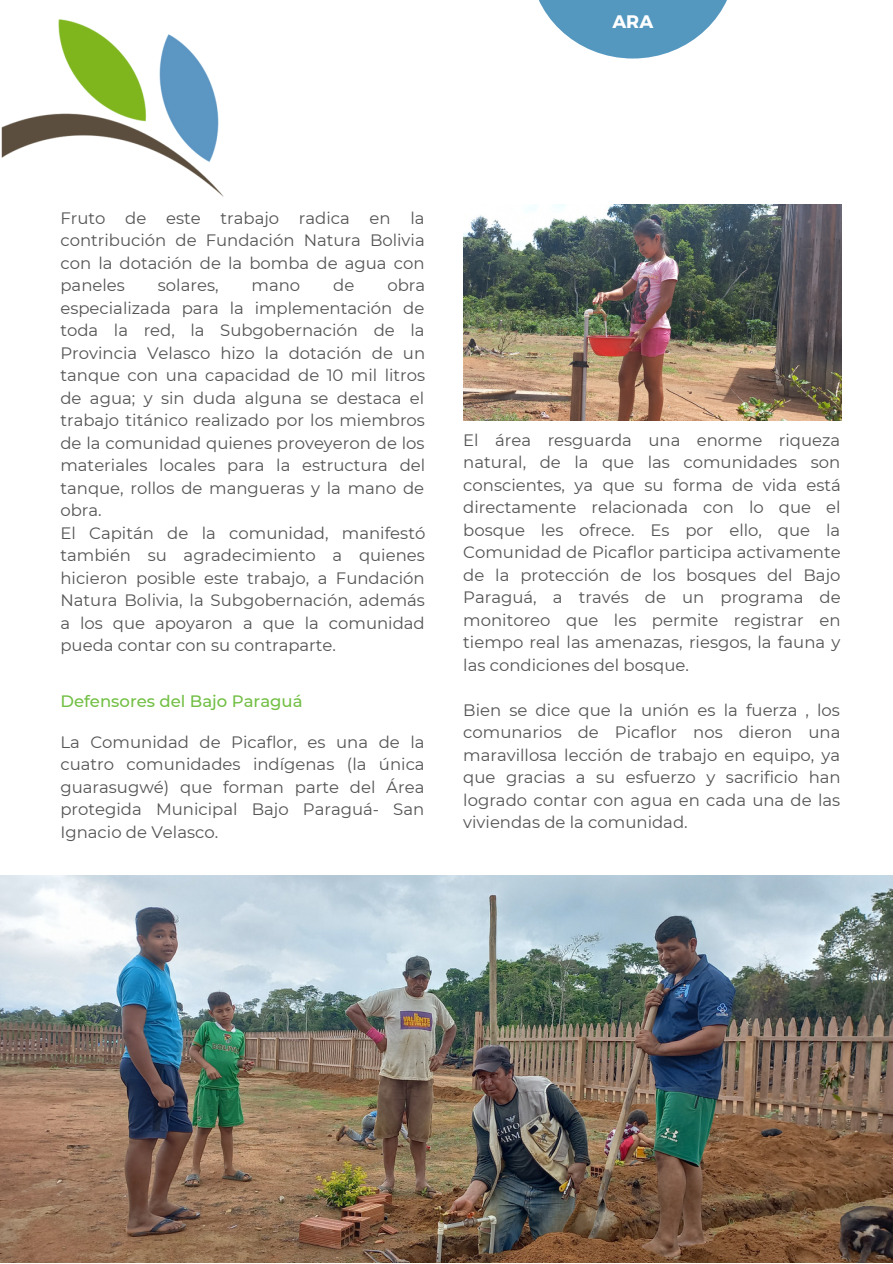
<style>
.page{position:relative;width:893px;height:1264px;background:#fff}
.page>*{position:absolute;margin:0;border:0;box-sizing:border-box;transform-origin:0 0}
.t1{font:700 18.15px "Montserrat";color:#fff}
.t2{font:16.5px/22.5px "Montserrat";color:#545454;text-align:justify}
.t3{font:500 16.5px "Montserrat";color:#72bf44}
</style>
<div class="page">
<img style="left:1px;top:19px;width:223px;height:178px">
<svg style="left:539px;top:0;width:188px;height:58px;fill:#5497bf"></svg>
<img style="left:0;top:875px;width:892px;height:387px">
<img style="left:463px;top:204px;width:378px;height:216px">
<p class="t1" style="left:612px;top:10px;width:43px">ARA</p>
<p class="t2" style="left:60px;top:207px;width:366px">Fruto de este trabajo radica en la contribución de Fundación Natura Bolivia con la dotación de la bomba de agua con paneles</p>
<p class="t2" style="left:60px;top:274px;width:366px;text-align:left;text-indent:327px">obra especializada para la implementación de toda la red, la Subgobernación de la Provincia Velasco hizo la dotación de un tanque con una capacidad de 10 mil litros de agua; y sin duda alguna se destaca el trabajo titánico realizado por los miembros de la comunidad quienes proveyeron de los materiales locales para la estructura del tanque, rollos de mangueras y la mano de obra.<br>El Capitán de la comunidad, manifestó también su agradecimiento a quienes hicieron posible este trabajo, a Fundación Natura Bolivia, la Subgobernación, además a los que apoyaron a que la comunidad pueda contar con su contraparte.</p>
<p class="t2" style="left:158px;top:274px;width:62px">solares,</p>
<p class="t2" style="left:251px;top:274px;width:50px">mano</p>
<p class="t2" style="left:333px;top:274px;width:23px">de</p>
<p class="t3" style="left:60px;top:690px;width:244px">Defensores del Bajo Paraguá</p>
<p class="t2" style="left:60px;top:730px;width:366px">La Comunidad de Picaflor, es una de la cuatro comunidades indígenas (la única guarasugwé) que forman parte del Área protegida Municipal Bajo Paraguá- San Ignacio de Velasco.</p>
<p class="t2" style="left:463px;top:428px;width:379px">El área resguarda una enorme riqueza natural, de la que las comunidades son conscientes, ya que su forma de vida está directamente relacionada con lo que el bosque les ofrece. Es por ello, que la Comunidad de Picaflor participa activamente de la protección de los bosques del Bajo Paraguá, a través de un programa de monitoreo que les permite registrar en tiempo real las amenazas, riesgos, la fauna y las condiciones del bosque.</p>
<p class="t2" style="left:463px;top:698px;width:379px">Bien se dice que la unión es la fuerza , los comunarios de Picaflor nos dieron una maravillosa lección de trabajo en equipo, ya que gracias a su esfuerzo y sacrificio han logrado contar con agua en cada una de las viviendas de la comunidad.</p>
</div>
